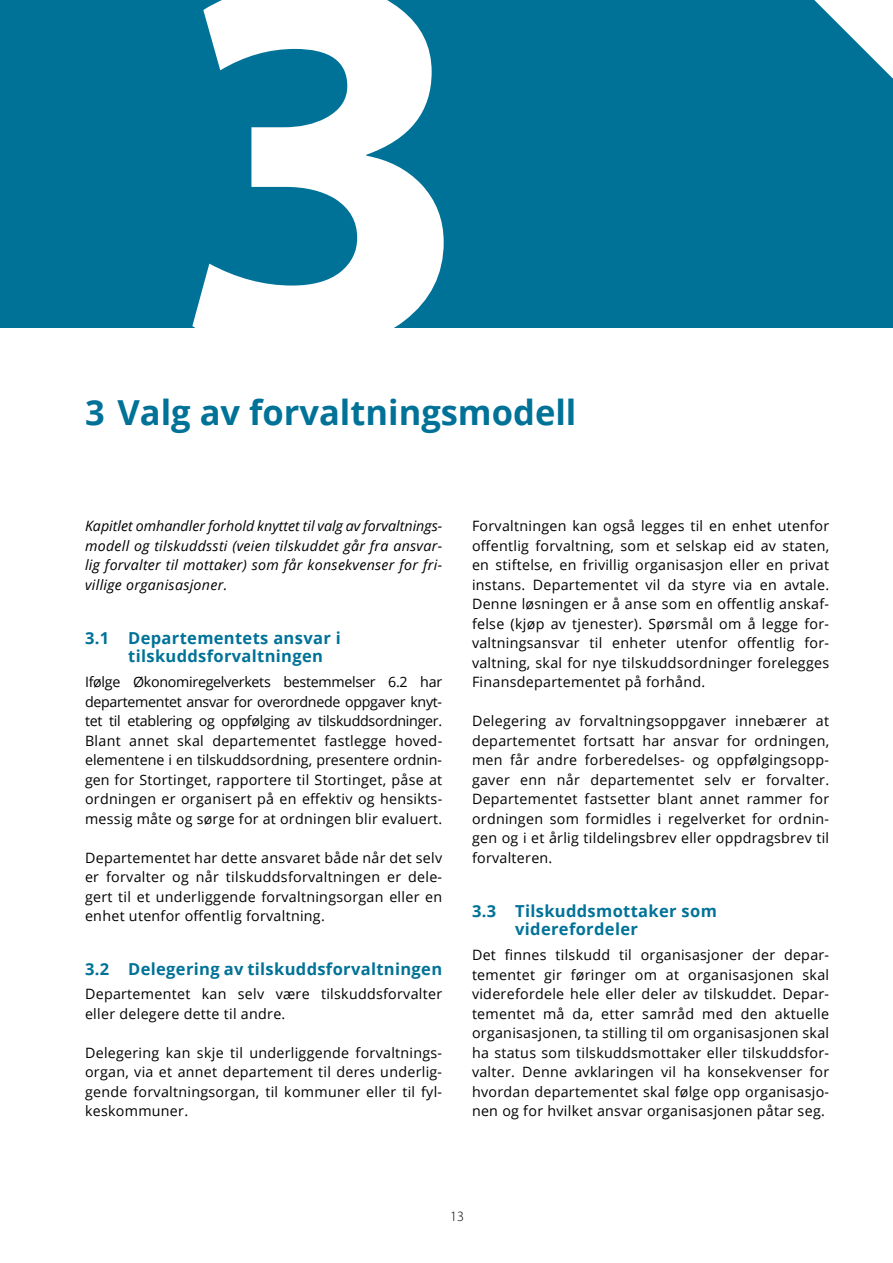
<style>
.page{position:relative;width:893px;height:1263px;background:#fff}
.page>*{position:absolute;margin:0;border:0;box-sizing:border-box;transform-origin:0 0}
.t1{font:700 547.5px "Dep Myriad";color:#fff}
.t2{font:700 34.5px "Open Sans";color:#007298}
.t3{font:700 16.5px/18px "Open Sans";letter-spacing:.02em;color:#007298}
.Normal--start{font:14.25px/19.5px "Open Sans";letter-spacing:.02em;color:#000;text-align:justify}
.t4{font:italic 14.25px/19.5px "Open Sans";letter-spacing:.02em;color:#000;text-align:justify}
.t5{font:300 14.25px "Myriad Pro";color:#000}
</style>
<div class="page">
<div style="left:0;top:0;width:893px;height:327px;background:#007298"></div>
<svg style="left:814px;top:0;width:79px;height:79px"></svg>
<p class="t1" style="left:171px;top:-121px;width:305px">3</p>
<p class="t2" style="left:85px;top:388px;width:493px">3 Valg av forvaltningsmodell</p>
<p class="t4" style="left:85px;top:516px;width:359px">Kapitlet omhandler forhold knyttet til valg av forvaltnings&shy;modell og tilskuddssti (veien tilskuddet går fra ansvar&shy;lig forvalter til mottaker) som får konsekvenser for fri&shy;villige organisasjoner.</p>
<p class="t3" style="left:128px;top:628px;width:214px;text-indent:-43px">3.1 Departementets ansvar i tilskuddsforvaltningen</p>
<p class="Normal--start" style="left:85px;top:672px;width:359px">Ifølge Økonomiregelverkets bestemmelser 6.2 har departementet ansvar for overordnede oppgaver knyt&shy;tet til etablering og oppfølging av tilskuddsordninger.<br>Blant annet skal departementet fastlegge hoved&shy;elementene i en tilskuddsordning, presentere ordnin&shy;gen for Stortinget, rapportere til Stortinget, påse at ordningen er organisert på en effektiv og hensikts&shy;messig måte og sørge for at ordningen blir evaluert.</p>
<p class="Normal--start" style="left:85px;top:848px;width:359px">Departementet har dette ansvaret både når det selv er forvalter og når tilskuddsforvaltningen er dele&shy;gert til et underliggende forvaltningsorgan eller en enhet utenfor offentlig forvaltning.</p>
<p class="t3" style="left:85px;top:960px;width:359px">3.2 Delegering av tilskuddsforvaltningen</p>
<p class="Normal--start" style="left:85px;top:984px;width:359px">Departementet kan selv være tilskuddsforvalter eller delegere dette til andre.</p>
<p class="Normal--start" style="left:85px;top:1043px;width:359px">Delegering kan skje til underliggende forvaltnings&shy;organ, via et annet departement til deres underlig&shy;gende forvaltningsorgan, til kommuner eller til fyl&shy;keskommuner.</p>
<p class="Normal--start" style="left:472px;top:516px;width:359px">Forvaltningen kan også legges til en enhet utenfor offentlig forvaltning, som et selskap eid av staten, en stiftelse, en frivillig organisasjon eller en privat instans. Departementet vil da styre via en avtale.<br>Denne løsningen er å anse som en offentlig anskaf&shy;felse (kjøp av tjenester). Spørsmål om å legge for&shy;valtningsansvar til enheter utenfor offentlig for&shy;valtning, skal for nye tilskuddsordninger forelegges Finansdepartementet på forhånd.</p>
<p class="Normal--start" style="left:472px;top:711px;width:359px">Delegering av forvaltningsoppgaver innebærer at departementet fortsatt har ansvar for ordningen, men får andre forberedelses- og oppfølgingsopp&shy;gaver enn når departementet selv er forvalter.<br>Departementet fastsetter blant annet rammer for ordningen som formidles i regelverket for ordnin&shy;gen og i et årlig tildelingsbrev eller oppdragsbrev til forvalteren.</p>
<p class="t3" style="left:515px;top:901px;width:203px;text-indent:-43px">3.3 Tilskuddsmottaker som viderefordeler</p>
<p class="Normal--start" style="left:472px;top:945px;width:359px">Det finnes tilskudd til organisasjoner der depar&shy;tementet gir føringer om at organisasjonen skal viderefordele hele eller deler av tilskuddet. Depar&shy;tementet må da, etter samråd med den aktuelle organisasjonen, ta stilling til om organisasjonen skal ha status som tilskuddsmottaker eller tilskuddsfor&shy;valter. Denne avklaringen vil ha konsekvenser for hvordan departementet skal følge opp organisasjo&shy;nen og for hvilket ansvar organisasjonen påtar seg.</p>
<p class="t5" style="left:450px;top:1208px;width:15px">13</p>
</div>
